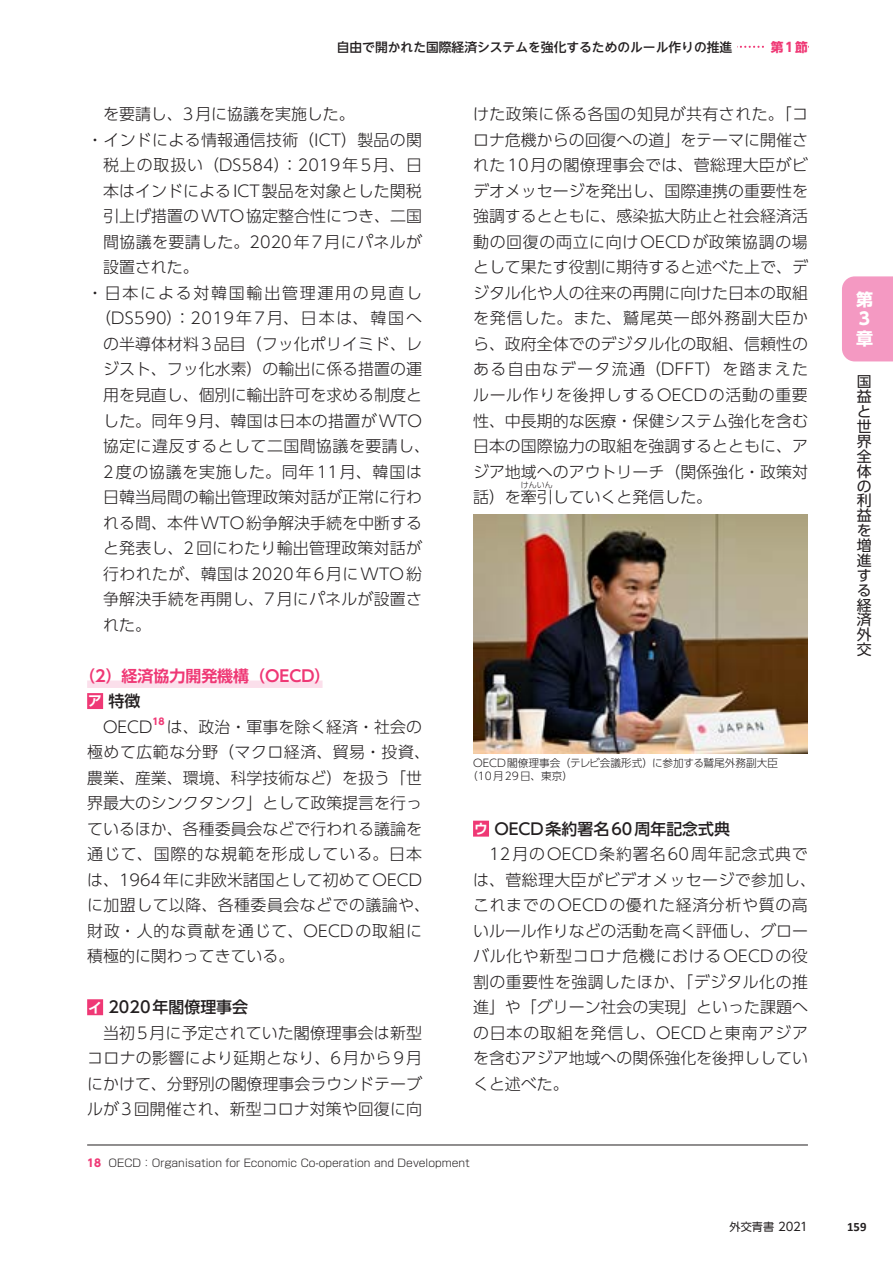
<style>
.page{position:relative;width:893px;height:1263px;background:#fff}
.page>*{position:absolute;margin:0;border:0;box-sizing:border-box;transform-origin:0 0}
.t1{font:700 16.95px/19.2px "UD Shin Go Pr 6 N";color:#fff}
.t2{font:300 15.9px/25.5px "UD Shin Go Pr 6 N";letter-spacing:.01em;color:#231f20}
.t3{font:300 15.9px "UD Shin Go Pr 6 N";letter-spacing:.055em;color:#231f20}
.t4{font:300 15.9px "UD Shin Go Pr 6 N";letter-spacing:.03em;color:#231f20}
.t5{font:300 15.9px "UD Shin Go Pr 6 N";letter-spacing:.04em;color:#231f20}
.t6{font:500 15.9px "UD Shin Go Pr 6 N";color:#231f20}
.t7{font:300 15.9px "UD Shin Go Pr 6 N";letter-spacing:.075em;color:#231f20}
.t8{font:300 15.9px "UD Shin Go Pr 6 N";letter-spacing:.045em;color:#231f20}
.t9{font:300 15.9px "UD Shin Go Pr 6 N";letter-spacing:.11em;color:#231f20}
.t10{font:700 15.9px "UD Shin Go Pr 6 N De";color:#ef3875}
.t11{font:14.85px/14.9px "UD Shin Go Pr 6 N";color:#231f20;text-align:justify}
.t12{font:500 12.75px "UD Shin Go NT Pr 6 N";color:#231f20}
.t13{font:700 12.75px "Calibri";color:#231f20}
.t14{font:700 12.75px "UD Shin Go NT Pr 6 N";color:#ef3875}
.t15{font:11.1px "UD Shin Go NT Pr 6 N";color:#231f20}
.t16{font:300 10.65px "Shin Go Pr 6 N";color:#231f20}
.t17{font:300 10.65px/12.8px "UD Shin Go Pr 6 N";color:#231f20}
.t18{font:700 9.3px "UD Shin Go Pr 6 N";color:#ef3875}
.t19{font:300 7.95px "UD Shin Go Pr 6 N";color:#231f20}
.s1{font-family:"UD Shin Go Pr 6 N De";font-weight:700;font-size:13.8px;color:#fff}
.s2{font-weight:500}
.s3{font-family:"UD Shin Go Pr 6 N";font-weight:700;color:#ef3875}
.s4{font-size:11.7px}
</style>
<div class="page">
<div style="left:87px;top:680px;width:236px;height:8px;background:#fbdfeb"></div>
<div style="left:87px;top:693px;width:16px;height:16px;background:#ef3875"></div>
<div style="left:87px;top:999px;width:16px;height:16px;background:#ef3875"></div>
<hr style="left:87px;top:1145px;width:721px;height:1px;background:#231f20">
<div style="left:473px;top:821px;width:16px;height:16px;background:#ef3875"></div>
<img style="left:473px;top:514px;width:335px;height:239px">
<svg style="left:737px;top:46px;width:27px;height:2px"></svg>
<div style="left:842px;top:276px;width:51px;height:85px;background:#f499c2"></div>
<p class="t12" style="left:337px;top:36px;width:397px">自由で開かれた国際経済システムを強化するためのルール作りの推進</p>
<p class="t14" style="left:771px;top:36px;width:39px">第1節</p>
<p class="t2" style="left:103px;top:101px;width:253px">を要請し、3月に協議を実施した。</p>
<p class="t2" style="left:87px;top:126px;width:336px">・インドによる情報通信技術（ICT）製品の関</p>
<p class="t3" style="left:103px;top:152px;width:320px">税上の取扱い（DS584）：2019年5月、日</p>
<p class="t2" style="left:103px;top:178px;width:320px">本はインドによるICT製品を対象とした関税</p>
<p class="t2" style="left:103px;top:203px;width:320px">引上げ措置のWTO協定整合性につき、二国</p>
<p class="t2" style="left:103px;top:229px;width:320px">間協議を要請した。2020年7月にパネルが</p>
<p class="t2" style="left:103px;top:254px;width:97px">設置された。</p>
<p class="t9" style="left:87px;top:280px;width:336px">・日本による対韓国輸出管理運用の見直し</p>
<p class="t7" style="left:95px;top:306px;width:328px">（DS590）：2019年7月、日本は、韓国へ</p>
<p class="t2" style="left:103px;top:331px;width:320px">の半導体材料3品目（フッ化ポリイミド、レ</p>
<p class="t2" style="left:103px;top:356px;width:320px">ジスト、フッ化水素）の輸出に係る措置の運</p>
<p class="t2" style="left:103px;top:382px;width:320px">用を見直し、個別に輸出許可を求める制度と</p>
<p class="t2" style="left:103px;top:407px;width:320px">した。同年9月、韓国は日本の措置がWTO</p>
<p class="t4" style="left:103px;top:433px;width:328px">協定に違反するとして二国間協議を要請し、</p>
<p class="t8" style="left:103px;top:459px;width:320px">2度の協議を実施した。同年11月、韓国は</p>
<p class="t2" style="left:103px;top:484px;width:320px">日韓当局間の輸出管理政策対話が正常に行わ</p>
<p class="t2" style="left:103px;top:509px;width:320px">れる間、本件WTO紛争解決手続を中断する</p>
<p class="t2" style="left:103px;top:535px;width:320px">と発表し、2回にわたり輸出管理政策対話が</p>
<p class="t2" style="left:103px;top:560px;width:320px">行われたが、韓国は2020年6月にWTO紛</p>
<p class="t2" style="left:103px;top:586px;width:320px">争解決手続を再開し、7月にパネルが設置さ</p>
<p class="t2" style="left:103px;top:611px;width:49px">れた。</p>
<p class="t10" style="left:79px;top:663px;width:253px">（2）経済協力開発機構（OECD）</p>
<p class="t2" style="left:103px;top:688px;width:51px;text-indent:-15px"><span class="s1">ア</span> <span class="s2">特徴<br></span>OECD</p>
<p class="t18" style="left:152px;top:714px;width:14px">18</p>
<p class="t2" style="left:87px;top:713px;width:344px;text-indent:80px">は、政治・軍事を除く経済・社会の極めて広範な分野（マクロ経済、貿易・投資、農業、産業、環境、科学技術など）を扱う「世界最大のシンクタンク」として政策提言を行っているほか、各種委員会などで行われる議論を通じて、国際的な規範を形成している。日本は、1964年に非欧米諸国として初めてOECDに加盟して以降、各種委員会などでの議論や、財政・人的な貢献を通じて、OECDの取組に積極的に関わってきている。</p>
<p class="t6" style="left:88px;top:994px;width:161px"><span class="s1">イ</span> 2020年閣僚理事会</p>
<p class="t2" style="left:103px;top:1019px;width:320px">当初5月に予定されていた閣僚理事会は新型</p>
<p class="t2" style="left:87px;top:1045px;width:336px">コロナの影響により延期となり、6月から9月</p>
<p class="t2" style="left:87px;top:1070px;width:336px">にかけて、分野別の閣僚理事会ラウンドテーブ</p>
<p class="t2" style="left:87px;top:1096px;width:336px">ルが3回開催され、新型コロナ対策や回復に向</p>
<p class="t2" style="left:473px;top:101px;width:336px;text-align:justify">けた政策に係る各国の知見が共有された。「コロナ危機からの回復への道」をテーマに開催された10月の閣僚理事会では、菅総理大臣がビデオメッセージを発出し、国際連携の重要性を強調するとともに、感染拡大防止と社会経済活動の回復の両立に向けOECDが政策協調の場として果たす役割に期待すると述べた上で、デジタル化や人の往来の再開に向けた日本の取組を発信した。また、鷲尾英一郎外務副大臣から、政府全体でのデジタル化の取組、信頼性のある自由なデータ流通（DFFT）を踏まえたルール作りを後押しするOECDの活動の重要性、中長期的な医療・保健システム強化を含む日本の国際協力の取組を強調するとともに、アジア地域へのアウトリーチ（関係強化・政策対話）を牽引していくと発信した。</p>
<p class="t19" style="left:521px;top:479px;width:33px">けんいん</p>
<p class="t17" style="left:467px;top:756px;width:312px;text-indent:6px">OECD閣僚理事会（テレビ会議形式）に参加する鷲尾外務副大臣（10月29日、東京）</p>
<p class="t6" style="left:474px;top:816px;width:257px"><span class="s1">ウ</span> OECD条約署名60周年記念式典</p>
<p class="t3" style="left:489px;top:841px;width:320px">12月のOECD条約署名60周年記念式典で</p>
<p class="t4" style="left:473px;top:867px;width:344px">は、菅総理大臣がビデオメッセージで参加し、</p>
<p class="t5" style="left:473px;top:892px;width:336px">これまでのOECDの優れた経済分析や質の高</p>
<p class="t2" style="left:473px;top:917px;width:336px">いルール作りなどの活動を高く評価し、グロー</p>
<p class="t5" style="left:473px;top:943px;width:336px">バル化や新型コロナ危機におけるOECDの役</p>
<p class="t4" style="left:473px;top:969px;width:336px">割の重要性を強調したほか、「デジタル化の推</p>
<p class="t2" style="left:473px;top:994px;width:336px">進」や「グリーン社会の実現」といった課題へ</p>
<p class="t3" style="left:473px;top:1020px;width:336px">の日本の取組を発信し、OECDと東南アジア</p>
<p class="t2" style="left:473px;top:1045px;width:336px">を含むアジア地域への関係強化を後押ししてい</p>
<p class="t2" style="left:473px;top:1070px;width:97px">くと述べた。</p>
<p class="t16" style="left:87px;top:1154px;width:384px"><span class="s3">18</span> OECD：Organisation for Economic Co-operation and Development</p>
<p class="t1" style="left:856px;top:290px;width:18px">第<br>3章</p>
<p class="t11" style="left:857px;top:374px;width:16px">国益と世界全体の利益を増進する経済外交</p>
<p class="t15" style="left:730px;top:1218px;width:80px">外交青書 <span class="s4">2021</span></p>
<p class="t13" style="left:847px;top:1217px;width:21px">159</p>
</div>
